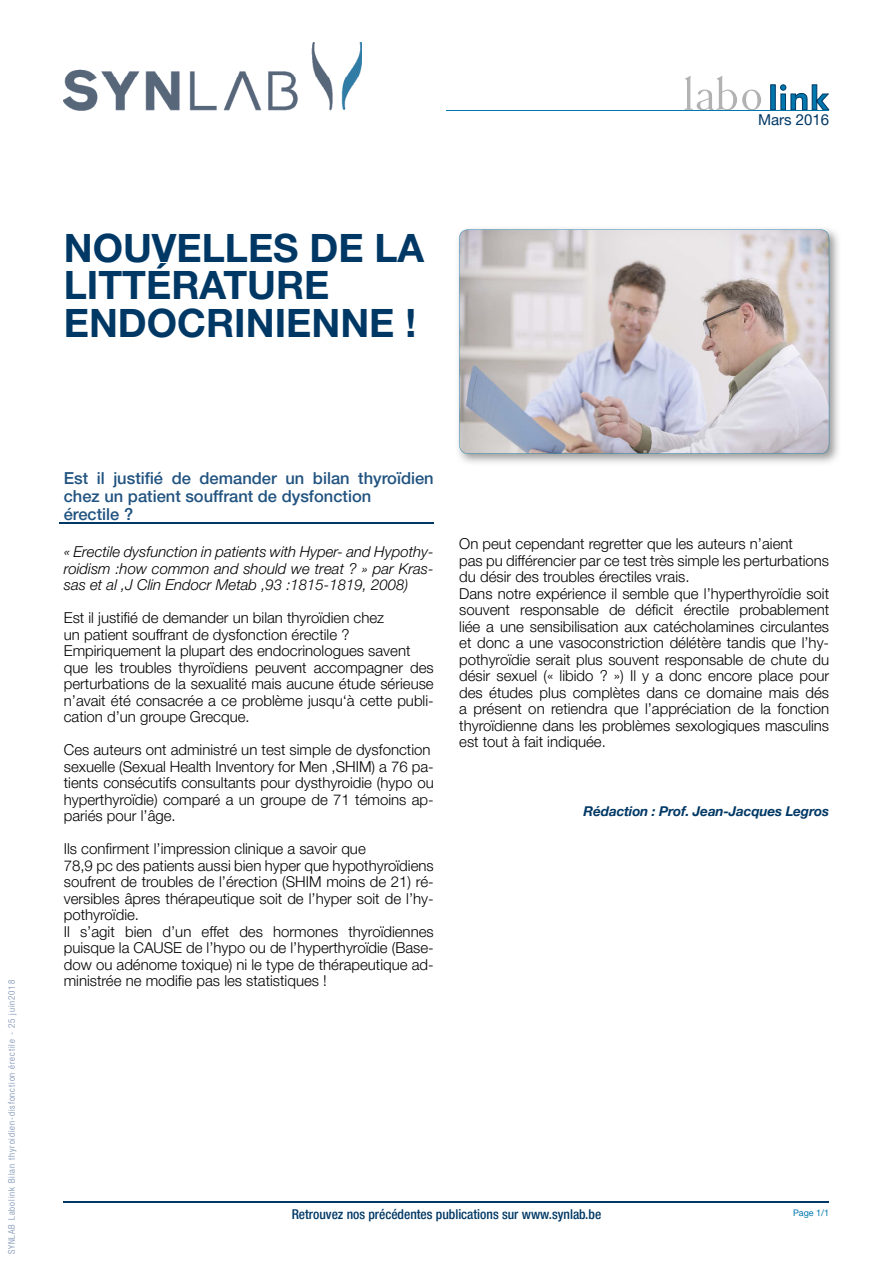
<style>
.page{position:relative;width:893px;height:1263px;background:#fff}
.page>*{position:absolute;margin:0;border:0;box-sizing:border-box;transform-origin:0 0}
.t1{font:700 39px/37.5px "Helvetica Neue LT Pro";color:#003865}
.t2{font:500 16.5px/18px "Helvetica Neue LT Pro";color:#215380}
.t3{font:300 15px/16.5px "Helvetica Neue LT Pro";color:#000}
.t4{font:italic 300 15px/16.5px "Helvetica Neue LT Pro";color:#000;text-align:justify}
.t5{font:15px "Helvetica Neue LT Pro";color:#003865}
.t6{font:500 condensed 13.5px "Helvetica Neue LT Pro";color:#003865}
.t7{font:italic 700 13.5px "Helvetica Neue LT Pro";letter-spacing:-.01em;color:#003865}
.t8{font:300 condensed 9px "Helvetica Neue LT Pro";letter-spacing:.1em;color:#7189ad}
.t9{font:9px "Helvetica Neue LT Pro";color:#0077ad}
</style>
<div class="page">
<hr style="left:64px;top:1201px;width:765px;height:1px;background:#003865">
<hr style="left:446px;top:110px;width:383px;height:1px;background:#0077ad">
<img style="left:64px;top:43px;width:297px;height:68px">
<svg style="left:685px;top:76px;width:76px;height:34px"></svg>
<svg style="left:770px;top:85px;width:5px;height:25px"></svg>
<svg style="left:780px;top:84px;width:49px;height:26px"></svg>
<hr style="left:60px;top:522px;width:374px;height:1px;background:#003865">
<img style="left:458px;top:230px;width:381px;height:233px">
<svg style="left:459px;top:229px;width:370px;height:225px;background:#c8c4c8"></svg>
<h1 class="t1" style="left:64px;top:228px;width:362px">NOUVELLES DE LA<br>LITTÉRATURE<br>ENDOCRINIENNE !</h1>
<p class="t5" style="left:758px;top:111px;width:73px">Mars 2016</p>
<p class="t8" style="left:6px;top:1254px;width:276px;rotate:-90deg">SYNLAB Labolink Bilan thyroidien-disfonction érectile - 25 juin2018</p>
<p class="t2" style="left:64px;top:469px;width:371px">Est il justifié de demander un bilan thyroïdien chez un patient souffrant de dysfonction<br>érectile ?</p>
<p class="t4" style="left:64px;top:543px;width:371px">« Erectile dysfunction in patients with Hyper- and Hypothy&shy;roidism :how common and should we treat ? » par Kras&shy;sas et al ,J Clin Endocr Metab ,93 :1815-1819, 2008)</p>
<p class="t3" style="left:64px;top:609px;width:371px">Est il justifié de demander un bilan thyroïdien chez<br>un patient souffrant de dysfonction érectile ?<br>Empiriquement la plupart des endocrinologues savent que les troubles thyroïdiens peuvent accompagner des perturbations de la sexualité mais aucune étude sérieuse n’avait été consacrée a ce problème jusqu‘à cette publi&shy;cation d’un groupe Grecque.</p>
<p class="t3" style="left:64px;top:741px;width:371px">Ces auteurs ont administré un test simple de dysfonction sexuelle (Sexual Health Inventory for Men ,SHIM) a 76 pa&shy;tients consécutifs consultants pour dysthyroidie (hypo ou hyperthyroïdie) comparé a un groupe de 71 témoins ap&shy;pariés pour l’âge.</p>
<p class="t3" style="left:64px;top:840px;width:371px">Ils confirment l’impression clinique a savoir que<br>78,9 pc des patients aussi bien hyper que hypothyroïdiens soufrent de troubles de l’érection (SHIM moins de 21) ré&shy;versibles âpres thérapeutique soit de l’hyper soit de l’hy&shy;pothyroïdie.<br>Il s’agit bien d’un effet des hormones thyroïdiennes puisque la CAUSE de l’hypo ou de l’hyperthyroïdie (Base&shy;dow ou adénome toxique) ni le type de thérapeutique ad&shy;ministrée ne modifie pas les statistiques !</p>
<p class="t3" style="left:459px;top:535px;width:371px">On peut cependant regretter que les auteurs n’aient<br>pas pu différencier par ce test très simple les perturbations du désir des troubles érectiles vrais.<br>Dans notre expérience il semble que l’hyperthyroïdie soit souvent responsable de déficit érectile probablement liée a une sensibilisation aux catécholamines circulantes et donc a une vasoconstriction délétère tandis que l’hy&shy;pothyroïdie serait plus souvent responsable de chute du désir sexuel (« libido ? ») Il y a donc encore place pour des études plus complètes dans ce domaine mais dés a présent on retiendra que l’appréciation de la fonction thyroïdienne dans les problèmes sexologiques masculins est tout à fait indiquée.</p>
<p class="t7" style="left:583px;top:803px;width:247px">Rédaction : Prof. Jean-Jacques Legros</p>
<p class="t6" style="left:292px;top:1206px;width:311px">Retrouvez nos précédentes publications sur www.synlab.be</p>
<p class="t9" style="left:793px;top:1207px;width:38px">Page 1/1</p>
</div>
